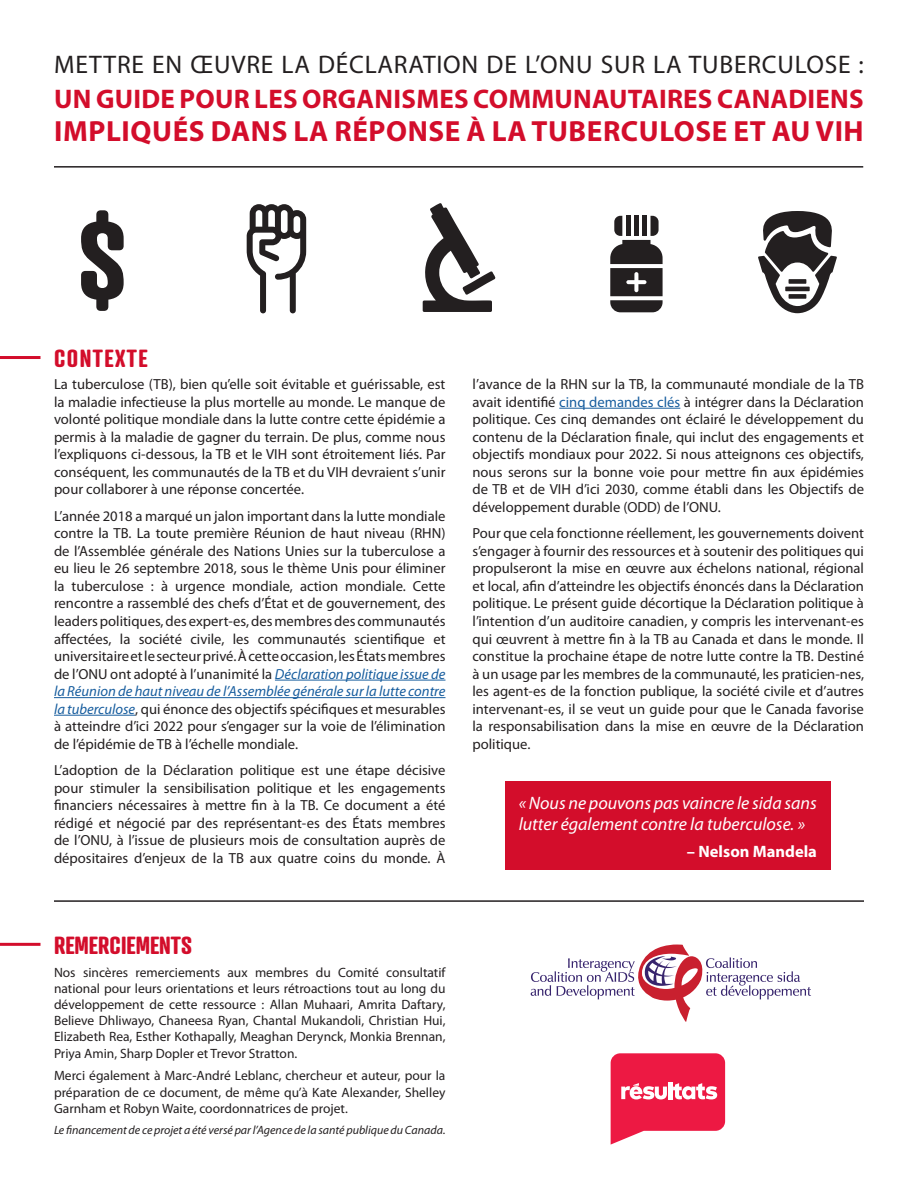
<style>
.page{position:relative;width:918px;height:1188px;background:#fff}
.page>*{position:absolute;margin:0;border:0;box-sizing:border-box;transform-origin:0 0}
.t1{font:700 29.25px "Myriad Pro";letter-spacing:.02em;color:#d30d2b}
.t2{font:700 27px "Myriad Pro";letter-spacing:.01em;color:#d30d2b}
.t3{font:25.5px "Myriad Pro";letter-spacing:.03em;color:#231f20}
.t4{font:700 24px "Atrament";color:#d30d2b}
.t5{font:700 24px "Atrament";letter-spacing:.06em;color:#d30d2b}
.t6{font:italic 18px/21.6px "Myriad Pro";color:#fff}
.t7{font:700 16.5px "Myriad Pro";color:#fff}
.t8{font:14.7px/17.5px "Myriad Pro";color:#231f20;text-align:justify}
.t9{font:13.5px/16.2px "Myriad Pro";color:#231f20;text-align:justify}
.t10{font:italic 12px "Myriad Pro";color:#231f20}
.s1{font-style:italic;color:#175d9e}
.s2{color:#175d9e}
</style>
<div class="page">
<hr style="left:54px;top:166px;width:809px;height:2px;background:#231f20">
<hr style="left:54px;top:900px;width:810px;height:2px;background:#231f20">
<hr style="left:275px;top:680px;width:170px;height:1px;background:#175d9e">
<hr style="left:54px;top:697px;width:392px;height:1px;background:#175d9e">
<hr style="left:54px;top:715px;width:81px;height:1px;background:#175d9e">
<hr style="left:559px;top:408px;width:121px;height:1px;background:#175d9e">
<svg style="left:531px;top:945px;width:280px;height:77px"></svg>
<hr style="left:0;top:356px;width:40px;height:3px;background:#d30d2b">
<hr style="left:0;top:943px;width:40px;height:3px;background:#d30d2b">
<div style="left:505px;top:782px;width:326px;height:88px;background:#d30d2b"></div>
<svg style="left:610px;top:216px;width:53px;height:96px"></svg>
<svg style="left:423px;top:203px;width:72px;height:109px"></svg>
<svg style="left:81px;top:210px;width:43px;height:101px"></svg>
<svg style="left:758px;top:211px;width:79px;height:102px"></svg>
<svg style="left:247px;top:204px;width:59px;height:109px"></svg>
<svg style="left:611px;top:1053px;width:114px;height:92px"></svg>
<p class="t3" style="left:54px;top:51px;width:811px">METTRE EN ŒUVRE LA DÉCLARATION DE L’ONU SUR LA TUBERCULOSE :</p>
<p class="t2" style="left:54px;top:83px;width:811px">UN GUIDE POUR LES ORGANISMES COMMUNAUTAIRES CANADIENS</p>
<p class="t1" style="left:54px;top:114px;width:811px">IMPLIQUÉS DANS LA RÉPONSE À LA TUBERCULOSE ET AU VIH</p>
<p class="t5" style="left:54px;top:343px;width:95px">CONTEXTE</p>
<p class="t8" style="left:54px;top:376px;width:393px">La tuberculose (TB), bien qu’elle soit évitable et guérissable, est la maladie infectieuse la plus mortelle au monde. Le manque de volonté politique mondiale dans la lutte contre cette épidémie a permis à la maladie de gagner du terrain. De plus, comme nous l’expliquons ci-dessous, la TB et le VIH sont étroitement liés. Par conséquent, les communautés de la TB et du VIH devraient s’unir pour collaborer à une réponse concertée.</p>
<p class="t8" style="left:54px;top:507px;width:393px">L’année 2018 a marqué un jalon important dans la lutte mondiale contre la TB. La toute première Réunion de haut niveau (RHN) de l’Assemblée générale des Nations Unies sur la tuberculose a eu lieu le 26 septembre 2018, sous le thème Unis pour éliminer la tuberculose : à urgence mondiale, action mondiale. Cette rencontre a rassemblé des chefs d’État et de gouvernement, des leaders politiques, des expert-es, des membres des communautés affectées, la société civile, les communautés scientifique et universitaire et le secteur privé. À cette occasion, les États membres de l’ONU ont adopté à l’unanimité la <span class="s1">Déclaration politique issue de la Réunion de haut niveau de l’Assemblée générale sur la lutte contre la tuberculose</span>, qui énonce des objectifs spécifiques et mesurables à atteindre d’ici 2022 pour s’engager sur la voie de l’élimination de l’épidémie de TB à l’échelle mondiale.</p>
<p class="t8" style="left:54px;top:762px;width:393px">L’adoption de la Déclaration politique est une étape décisive pour stimuler la sensibilisation politique et les engagements financiers nécessaires à mettre fin à la TB. Ce document a été rédigé et négocié par des représentant-es des États membres de l’ONU, à l’issue de plusieurs mois de consultation auprès de dépositaires d’enjeux de la TB aux quatre coins du monde. À</p>
<p class="t8" style="left:472px;top:376px;width:393px">l’avance de la RHN sur la TB, la communauté mondiale de la TB avait identifié <span class="s2">cinq demandes clés</span> à intégrer dans la Déclaration politique. Ces cinq demandes ont éclairé le développement du contenu de la Déclaration finale, qui inclut des engagements et objectifs mondiaux pour 2022. Si nous atteignons ces objectifs, nous serons sur la bonne voie pour mettre fin aux épidémies de TB et de VIH d’ici 2030, comme établi dans les Objectifs de développement durable (ODD) de l’ONU.</p>
<p class="t8" style="left:472px;top:525px;width:393px">Pour que cela fonctionne réellement, les gouvernements doivent s’engager à fournir des ressources et à soutenir des politiques qui propulseront la mise en œuvre aux échelons national, régional et local, afin d’atteindre les objectifs énoncés dans la Déclaration politique. Le présent guide décortique la Déclaration politique à l’intention d’un auditoire canadien, y compris les intervenant-es qui œuvrent à mettre fin à la TB au Canada et dans le monde. Il constitue la prochaine étape de notre lutte contre la TB. Destiné à un usage par les membres de la communauté, les praticien-nes, les agent-es de la fonction publique, la société civile et d’autres intervenant-es, il se veut un guide pour que le Canada favorise la responsabilisation dans la mise en œuvre de la Déclaration politique.</p>
<p class="t6" style="left:519px;top:792px;width:300px">« Nous ne pouvons pas vaincre le sida sans lutter également contre la tuberculose. »</p>
<p class="t7" style="left:687px;top:842px;width:132px">– Nelson Mandela</p>
<p class="t4" style="left:54px;top:930px;width:139px">REMERCIEMENTS</p>
<p class="t9" style="left:54px;top:964px;width:393px">Nos sincères remerciements aux membres du Comité consultatif national pour leurs orientations et leurs rétroactions tout au long du développement de cette ressource : Allan Muhaari, Amrita Daftary, Believe Dhliwayo, Chaneesa Ryan, Chantal Mukandoli, Christian Hui, Elizabeth Rea, Esther Kothapally, Meaghan Derynck, Monkia Brennan, Priya Amin, Sharp Dopler et Trevor Stratton.</p>
<p class="t9" style="left:54px;top:1068px;width:393px">Merci également à Marc-André Leblanc, chercheur et auteur, pour la préparation de ce document, de même qu’à Kate Alexander, Shelley Garnham et Robyn Waite, coordonnatrices de projet.</p>
<p class="t10" style="left:54px;top:1124px;width:393px">Le financement de ce projet a été versé par l’Agence de la santé publique du Canada.</p>
</div>
